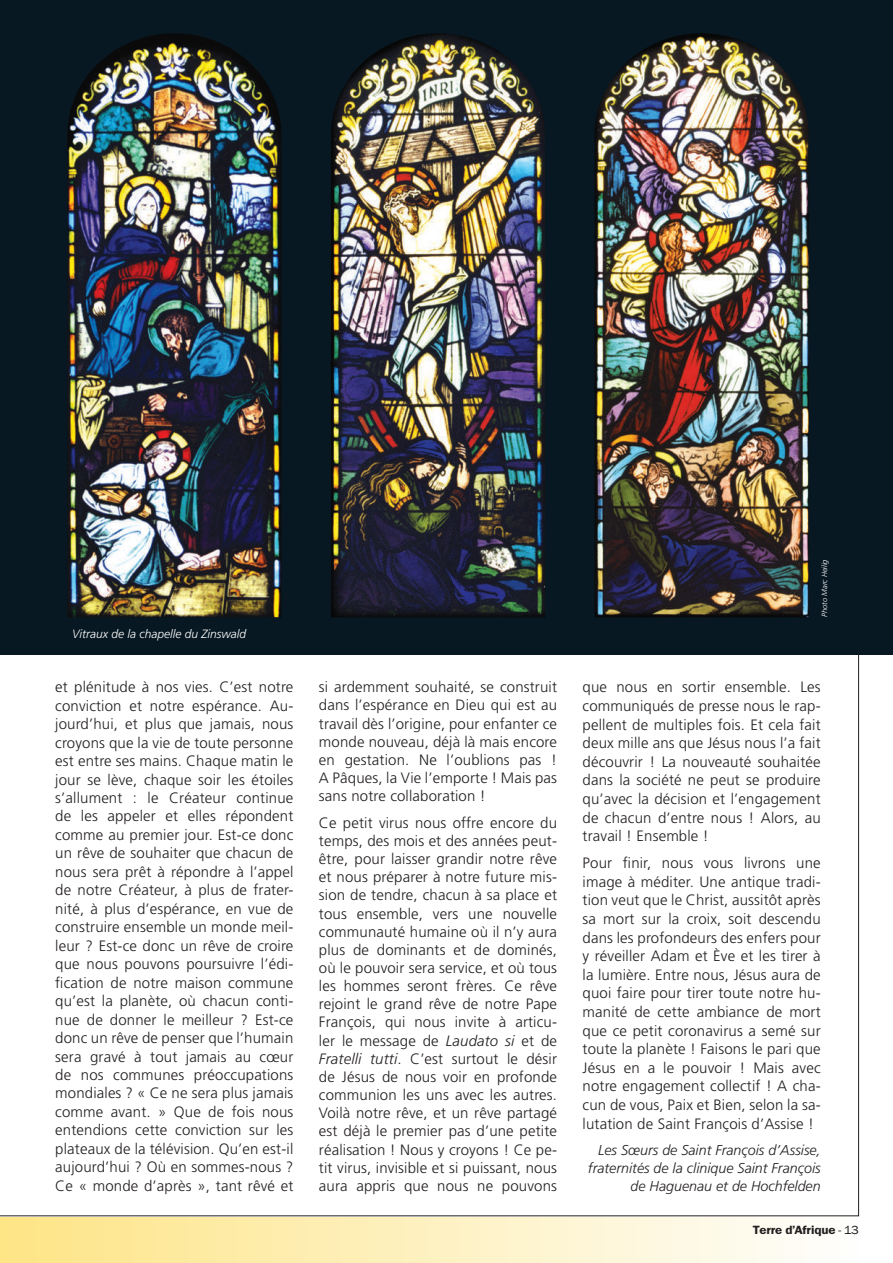
<style>
.page{position:relative;width:893px;height:1263px;background:#fff}
.page>*{position:absolute;margin:0;border:0;box-sizing:border-box;transform-origin:0 0}
.t1{font:300 15px/18.5px "Frutiger";letter-spacing:.01em;color:#231f20;text-align:justify}
.t2{font:italic 300 14.25px/17.9px "Frutiger";color:#231f20;text-align:right}
.t3{font:italic 300 12px "Frutiger";color:#fff}
.t4{font:600 12px "Franklin Gothic";letter-spacing:-.015em;color:#231f20;scale:1.1 1}
.t5{font:italic 300 7.5px "Frutiger";color:#fff}
.s1{font-style:italic}
.s2{font-weight:400}
</style>
<div class="page">
<svg style="left:0;top:1216px;width:859px;height:47px;background:#fcefc1"></svg>
<div style="left:0;top:0;width:893px;height:655px;background:#071822"></div>
<img style="left:67px;top:33px;width:214px;height:585px">
<img style="left:331px;top:33px;width:214px;height:584px">
<img style="left:594px;top:33px;width:215px;height:585px">
<p class="t3" style="left:72px;top:627px;width:175px">Vitraux de la chapelle du Zinswald</p>
<p class="t1" style="left:55px;top:678px;width:240px">et plénitude à nos vies. C’est notre conviction et notre espérance. Au&shy;jourd’hui, et plus que jamais, nous croyons que la vie de toute personne est entre ses mains. Chaque matin le jour se lève, chaque soir les étoiles s’allument : le Créateur continue de les appeler et elles répondent comme au premier jour. Est-ce donc un rêve de souhaiter que chacun de nous sera prêt à répondre à l’appel de notre Créateur, à plus de frater&shy;nité, à plus d’espérance, en vue de construire ensemble un monde meil&shy;leur ? Est-ce donc un rêve de croire que nous pouvons poursuivre l’édi&shy;fication de notre maison commune qu’est la planète, où chacun conti&shy;nue de donner le meilleur ? Est-ce donc un rêve de penser que l’humain sera gravé à tout jamais au cœur de nos communes préoccupations mondiales ? « Ce ne sera plus jamais comme avant. » Que de fois nous entendions cette conviction sur les plateaux de la télévision. Qu’en est-il aujourd’hui ? Où en sommes-nous ?<br>Ce « monde d’après », tant rêvé et</p>
<p class="t1" style="left:319px;top:678px;width:240px">si ardemment souhaité, se construit dans l’espérance en Dieu qui est au travail dès l’origine, pour enfanter ce monde nouveau, déjà là mais encore en gestation. Ne l’oublions pas !<br>A Pâques, la Vie l’emporte ! Mais pas sans notre collaboration !</p>
<p class="t1" style="left:319px;top:813px;width:240px">Ce petit virus nous offre encore du temps, des mois et des années peut&shy;être, pour laisser grandir notre rêve et nous préparer à notre future mis&shy;sion de tendre, chacun à sa place et tous ensemble, vers une nouvelle communauté humaine où il n’y aura plus de dominants et de dominés, où le pouvoir sera service, et où tous les hommes seront frères. Ce rêve rejoint le grand rêve de notre Pape François, qui nous invite à articu&shy;ler le message de <span class="s1">Laudato si</span> et de <span class="s1">Fratelli tutti</span>. C’est surtout le désir de Jésus de nous voir en profonde communion les uns avec les autres.<br>Voilà notre rêve, et un rêve partagé est déjà le premier pas d’une petite réalisation ! Nous y croyons ! Ce pe&shy;tit virus, invisible et si puissant, nous aura appris que nous ne pouvons</p>
<p class="t5" style="left:820px;top:617px;width:59px;rotate:-90deg">Photo Marc Heilig</p>
<p class="t1" style="left:583px;top:678px;width:240px">que nous en sortir ensemble. Les communiqués de presse nous le rap&shy;pellent de multiples fois. Et cela fait deux mille ans que Jésus nous l’a fait découvrir ! La nouveauté souhaitée dans la société ne peut se produire qu’avec la décision et l’engagement de chacun d’entre nous ! Alors, au travail ! Ensemble !</p>
<p class="t1" style="left:583px;top:854px;width:240px">Pour finir, nous vous livrons une image à méditer. Une antique tradi&shy;tion veut que le Christ, aussitôt après sa mort sur la croix, soit descendu dans les profondeurs des enfers pour y réveiller Adam et Ève et les tirer à la lumière. Entre nous, Jésus aura de quoi faire pour tirer toute notre hu&shy;manité de cette ambiance de mort que ce petit coronavirus a semé sur toute la planète ! Faisons le pari que Jésus en a le pouvoir ! Mais avec notre engagement collectif ! A cha&shy;cun de vous, Paix et Bien, selon la sa&shy;lutation de Saint François d’Assise !</p>
<p class="t2" style="left:588px;top:1141px;width:234px">Les Sœurs de Saint François d’Assise, fraternités de la clinique Saint François de Haguenau et de Hochfelden</p>
<p class="t4" style="left:753px;top:1222px;width:98px">Terre d’Afrique <span class="s2">- 13</span></p>
</div>
